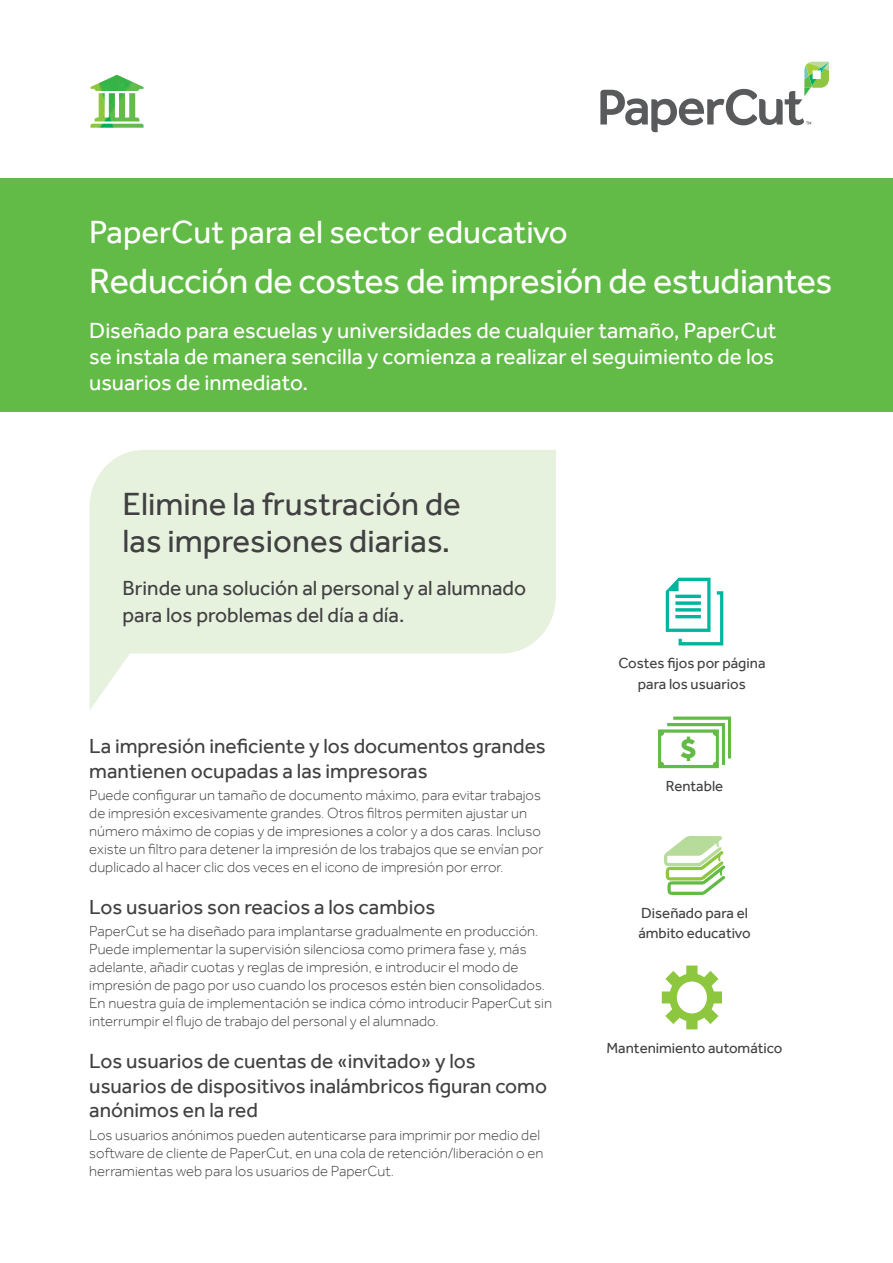
<style>
.page{position:relative;width:893px;height:1263px;background:#fff}
.page>*{position:absolute;margin:0;border:0;box-sizing:border-box;transform-origin:0 0}
.t1{font:36px "Effra";letter-spacing:-.015em;color:#fff}
.t2{font:33px/36.8px "Effra";color:#414042}
.t3{font:33px "Effra";color:#fff}
.t4{font:22.5px/26.2px "Effra";color:#fff;text-align:justify}
.t5{font:21px/24.8px "Effra";color:#414042}
.t6{font:300 15px/18px "Effra";color:#414042}
.t7{font:15px/20.7px "Effra";color:#414042;text-align:center}
</style>
<div class="page">
<svg style="left:600px;top:62px;width:229px;height:70px"></svg>
<svg style="left:90px;top:450px;width:466px;height:260px;fill:#e7f2de"></svg>
<div style="left:0;top:178px;width:893px;height:234px;background:#62bb46"></div>
<img style="left:90px;top:75px;width:53px;height:53px">
<svg style="left:666px;top:578px;width:57px;height:67px"></svg>
<svg style="left:664px;top:836px;width:61px;height:59px"></svg>
<svg style="left:662px;top:965px;width:60px;height:64px"></svg>
<svg style="left:658px;top:716px;width:73px;height:52px"></svg>
<h2 class="t3" style="left:89px;top:212px;width:480px">PaperCut para el sector educativo</h2>
<h1 class="t1" style="left:89px;top:260px;width:745px">Reducción de costes de impresión de estudiantes</h1>
<h3 class="t4" style="left:89px;top:317px;width:689px">Diseñado para escuelas y universidades de cualquier tamaño, PaperCut se instala de manera sencilla y comienza a realizar el seguimiento de los usuarios de inmediato.</h3>
<h2 class="t2" style="left:123px;top:485px;width:340px">Elimine la frustración de las impresiones diarias.</h2>
<h3 class="t5" style="left:123px;top:575px;width:405px;line-height:26.5px">Brinde una solución al personal y al alumnado para los problemas del día a día.</h3>
<h3 class="t5" style="left:89px;top:733px;width:458px">La impresión ineficiente y los documentos grandes mantienen ocupadas a las impresoras</h3>
<p class="t6" style="left:89px;top:786px;width:456px">Puede configurar un tamaño de documento máximo, para evitar trabajos de impresión excesivamente grandes. Otros filtros permiten ajustar un número máximo de copias y de impresiones a color y a dos caras. Incluso existe un filtro para detener la impresión de los trabajos que se envían por duplicado al hacer clic dos veces en el icono de impresión por error.</p>
<h3 class="t5" style="left:89px;top:894px;width:348px">Los usuarios son reacios a los cambios</h3>
<p class="t6" style="left:89px;top:922px;width:464px">PaperCut se ha diseñado para implantarse gradualmente en producción.<br>Puede implementar la supervisión silenciosa como primera fase y, más adelante, añadir cuotas y reglas de impresión, e introducir el modo de impresión de pago por uso cuando los procesos estén bien consolidados.<br>En nuestra guía de implementación se indica cómo introducir PaperCut sin interrumpir el flujo de trabajo del personal y el alumnado.</p>
<h3 class="t5" style="left:89px;top:1048px;width:459px">Los usuarios de cuentas de «invitado» y los usuarios de dispositivos inalámbricos figuran como anónimos en la red</h3>
<p class="t6" style="left:89px;top:1126px;width:456px">Los usuarios anónimos pueden autenticarse para imprimir por medio del software de cliente de PaperCut, en una cola de retención/liberación o en herramientas web para los usuarios de PaperCut.</p>
<p class="t7" style="left:618px;top:652px;width:149px">Costes fijos por página para los usuarios</p>
<p class="t7" style="left:666px;top:776px;width:59px">Rentable</p>
<p class="t7" style="left:638px;top:902px;width:114px;text-align:left">Diseñado para el ámbito educativo</p>
<p class="t7" style="left:607px;top:1037px;width:177px">Mantenimiento automático</p>
</div>
